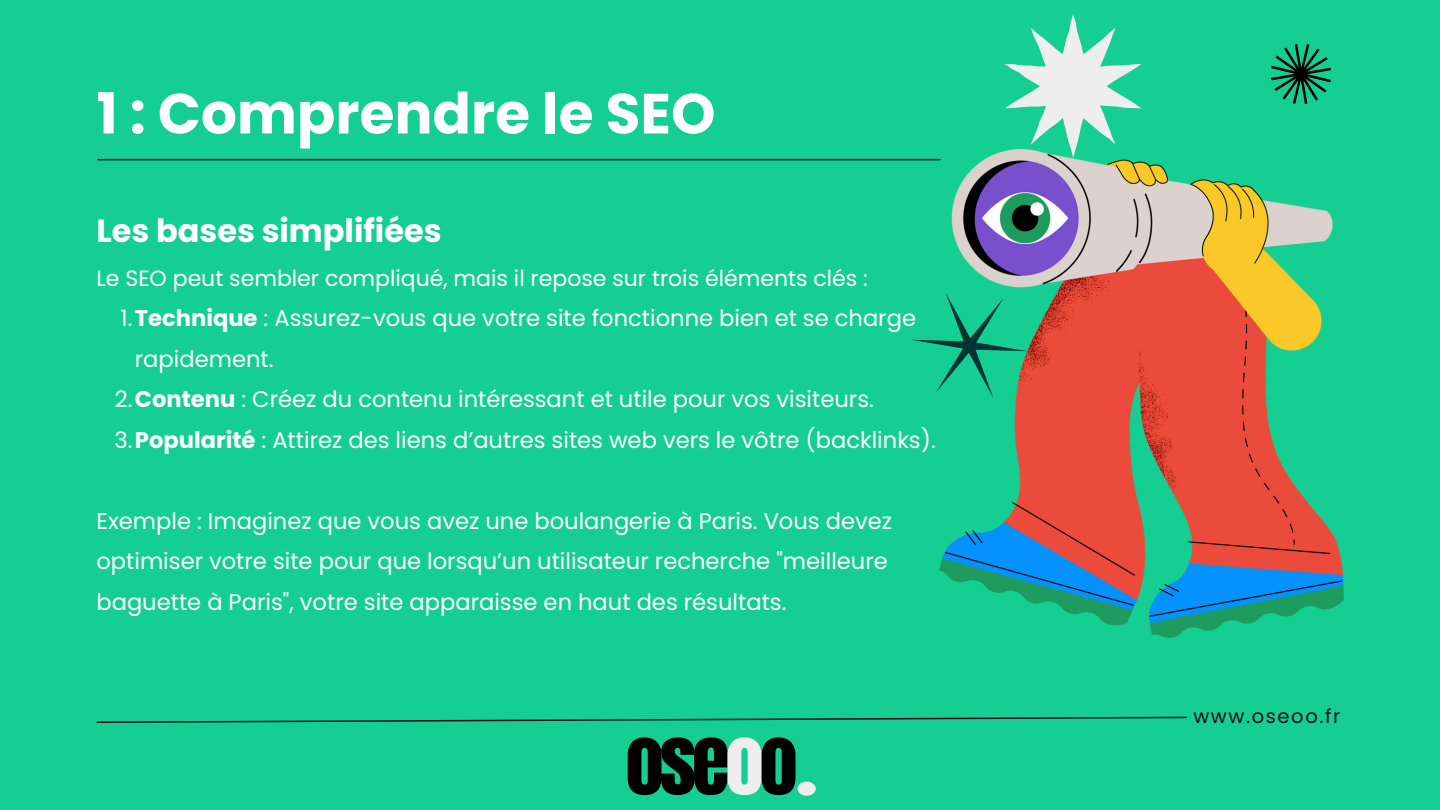
<style>
.page{position:relative;width:1440px;height:810px;background:#15cf92}
.page>*{position:absolute;margin:0;border:0;box-sizing:border-box;transform-origin:0 0}
.t1{font:77.2px "Anton";letter-spacing:-.055em;color:#000}
.t2{font:700 56.6px "Poppins";color:#fff}
.t3{font:700 32px "Poppins";color:#fff}
.t4{font:22.6px/40.5px "Poppins";color:#fff}
.t5{font:22px "Poppins";color:#fff}
.t6{font:19.4px "Poppins";letter-spacing:.085em;color:#140c0f}
.s1{font-weight:700}
.s2{color:#eee}
</style>
<div class="page">
<img style="left:940px;top:151px;width:403px;height:486px">
<hr style="left:98px;top:159px;width:842px;height:1px;background:#140c0f">
<svg style="left:1271px;top:44px;width:60px;height:60px"></svg>
<svg style="left:1005px;top:14px;width:137px;height:144px"></svg>
<svg style="left:912px;top:269px;width:132px;height:153px"></svg>
<svg style="left:96px;top:716px;width:1091px;height:7px"></svg>
<div style="left:798px;top:782px;width:18px;height:14px;background:#eee;border-radius:50%"></div>
<p class="t2" style="left:96px;top:74px;width:621px">1 : Comprendre le SEO</p>
<p class="t3" style="left:96px;top:208px;width:347px">Les bases simplifiées</p>
<p class="t5" style="left:96px;top:262px;width:773px">Le SEO peut sembler compliqué, mais il repose sur trois éléments clés :</p>
<h2 class="t4" style="left:135px;top:298px;width:783px;text-indent:-14px">1.<span class="s1">Technique</span> : Assurez-vous que votre site fonctionne bien et se charge rapidement.</h2>
<p class="t4" style="left:115px;top:379px;width:761px">2.<span class="s1">Contenu</span> : Créez du contenu intéressant et utile pour vos visiteurs.</p>
<h3 class="t4" style="left:115px;top:419px;width:823px">3.<span class="s1">Popularité</span> : Attirez des liens d’autres sites web vers le vôtre (backlinks).</h3>
<p class="t4" style="left:96px;top:500px;width:797px">Exemple : Imaginez que vous avez une boulangerie à Paris. Vous devez optimiser votre site pour que lorsqu’un utilisateur recherche "meilleure baguette à Paris", votre site apparaisse en haut des résultats.</p>
<h3 class="t1" style="left:625px;top:707px;width:174px">OSE<span class="s2">O</span>O</h3>
<p class="t6" style="left:1193px;top:703px;width:149px">www.oseoo.fr</p>
</div>
